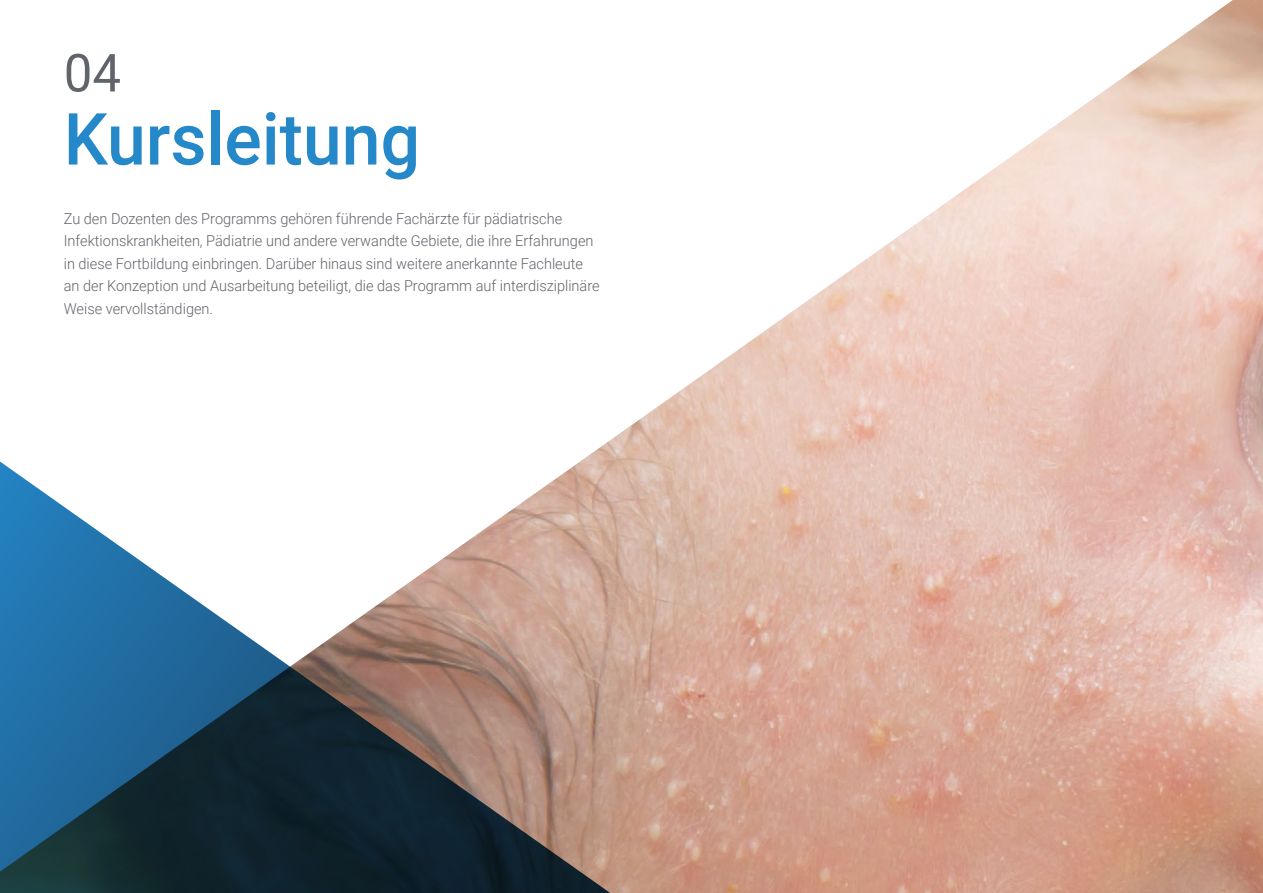
<style>
.page{position:relative;width:1263px;height:893px;background:#fff}
.page>*{position:absolute;margin:0;border:0;box-sizing:border-box;transform-origin:0 0}
.t1{font:500 72px "Roboto";color:#2488c9}
.t2{font:52.5px "Roboto";color:#61646a}
.t3{font:300 15px/22.5px "Roboto";color:#61646a}
</style>
<div class="page">
<img style="left:602px;top:0;width:661px;height:893px">
<svg style="left:0;top:446px;width:640px;height:447px"></svg>
<h2 class="t2" style="left:64px;top:36px;width:59px">04</h2>
<h1 class="t1" style="left:64px;top:89px;width:358px">Kursleitung</h1>
<p class="t3" style="left:64px;top:207px;width:537px">Zu den Dozenten des Programms gehören führende Fachärzte für pädiatrische Infektionskrankheiten, Pädiatrie und andere verwandte Gebiete, die ihre Erfahrungen in diese Fortbildung einbringen. Darüber hinaus sind weitere anerkannte Fachleute an der Konzeption und Ausarbeitung beteiligt, die das Programm auf interdisziplinäre Weise vervollständigen.</p>
</div>
